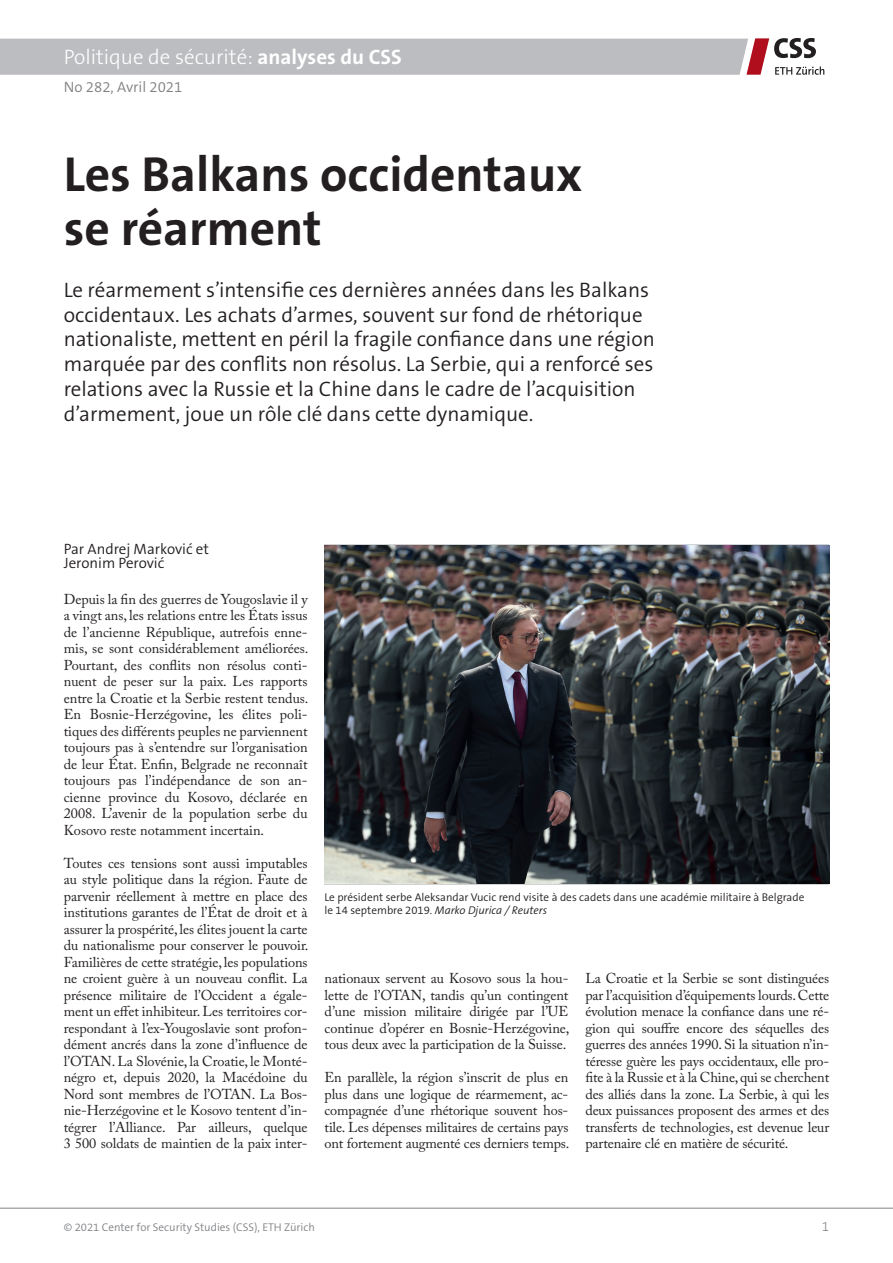
<style>
.page{position:relative;width:893px;height:1263px;background:#fff}
.page>*{position:absolute;margin:0;border:0;box-sizing:border-box;transform-origin:0 0}
.t1{font:700 49.5px/54px "The Sans B W7";color:#231f20}
.t2{font:300 21px/24.8px "The Sans B W4";color:#231f20}
.t3{font:300 21px "The Sans B W3";color:#fff}
.t4{font:300 15px/13.8px "The Sans B W4";color:#231f20}
.t5{font:300 15px "The Sans B W4";color:#808285}
.t6{font:14.25px/16.5px "Adobe Caslon Pro";letter-spacing:-.005em;color:#231f20;text-align:justify}
.t7{font:300 13.5px "The Sans B W3";color:#808285}
.t8{font:300 11.25px/13.2px "The Sans B W4";color:#231f20}
.t9{font:300 11.25px "The Sans B W4";color:#808285}
.s1{font-family:"The Sans B W7";font-weight:700}
.s2{font-style:italic}
</style>
<div class="page">
<hr style="left:0;top:1208px;width:893px;height:1px;background:#808285">
<svg style="left:0;top:38px;width:824px;height:37px;background:#bebcbf"></svg>
<img style="left:325px;top:545px;width:504px;height:338px">
<h2 class="t3" style="left:64px;top:44px;width:339px">Politique de sécurité: <span class="s1">analyses du CSS</span></h2>
<p class="t5" style="left:64px;top:77px;width:120px">No 282, Avril 2021</p>
<h1 class="t1" style="left:64px;top:148px;width:520px">Les Balkans occidentaux se réarment</h1>
<p class="t2" style="left:64px;top:277px;width:593px">Le réarmement s’intensifie ces dernières années dans les Balkans occidentaux. Les achats d’armes, souvent sur fond de rhétorique nationaliste, mettent en péril la fragile confiance dans une région marquée par des conflits non résolus. La Serbie, qui a renforcé ses relations avec la Russie et la Chine dans le cadre de l’acquisition d’armement, joue un rôle clé dans cette dynamique.</p>
<p class="t4" style="left:64px;top:542px;width:147px">Par Andrej Marković et<br>Jeronim Perović</p>
<p class="t6" style="left:64px;top:590px;width:246px">Depuis la fin des guerres de Yougoslavie il y a vingt ans, les relations entre les États issus de l’ancienne République, autrefois enne&shy;mis, se sont considérablement améliorées.<br>Pourtant, des conflits non résolus conti&shy;nuent de peser sur la paix. Les rapports entre la Croatie et la Serbie restent tendus.<br>En Bosnie-Herzégovine, les élites poli&shy;tiques des différents peuples ne parviennent toujours pas à s’entendre sur l’organisation de leur État. Enfin, Belgrade ne reconnaît toujours pas l’indépendance de son an&shy;cienne province du Kosovo, déclarée en 2008. L’avenir de la population serbe du Kosovo reste notamment incertain.</p>
<p class="t6" style="left:64px;top:854px;width:246px">Toutes ces tensions sont aussi imputables au style politique dans la région. Faute de parvenir réellement à mettre en place des institutions garantes de l’État de droit et à assurer la prospérité, les élites jouent la carte du nationalisme pour conserver le pouvoir.<br>Familières de cette stratégie, les populations ne croient guère à un nouveau conflit. La présence militaire de l’Occident a égale&shy;ment un effet inhibiteur. Les territoires cor&shy;respondant à l’ex-Yougoslavie sont profon&shy;dément ancrés dans la zone d’influence de l’OTAN. La Slovénie, la Croatie, le Monté&shy;négro et, depuis 2020, la Macédoine du Nord sont membres de l’OTAN. La Bos&shy;nie-Herzégovine et le Kosovo tentent d’in&shy;tégrer l’Alliance. Par ailleurs, quelque 3 500 soldats de maintien de la paix inter-</p>
<p class="t8" style="left:325px;top:890px;width:481px">Le président serbe Aleksandar Vucic rend visite à des cadets dans une académie militaire à Belgrade le 14 septembre 2019. <span class="s2">Marko Djurica / Reuters</span></p>
<p class="t6" style="left:325px;top:970px;width:246px">nationaux servent au Kosovo sous la hou&shy;lette de l’OTAN, tandis qu’un contingent d’une mission militaire dirigée par l’UE continue d’opérer en Bosnie-Herzégovine, tous deux avec la participation de la Suisse.</p>
<p class="t6" style="left:325px;top:1069px;width:246px">En parallèle, la région s’inscrit de plus en plus dans une logique de réarmement, ac&shy;compagnée d’une rhétorique souvent hos&shy;tile. Les dépenses militaires de certains pays ont fortement augmenté ces derniers temps.</p>
<p class="t6" style="left:585px;top:970px;width:245px">La Croatie et la Serbie se sont distinguées par l’acquisition d’équipements lourds. Cette évolution menace la confiance dans une ré&shy;gion qui souffre encore des séquelles des guerres des années 1990. Si la situation n’in&shy;téresse guère les pays occidentaux, elle pro&shy;fite à la Russie et à la Chine, qui se cherchent des alliés dans la zone. La Serbie, à qui les deux puissances proposent des armes et des transferts de technologies, est devenue leur partenaire clé en matière de sécurité.</p>
<p class="t9" style="left:64px;top:1220px;width:253px">© 2021 Center for Security Studies (CSS), ETH Zürich</p>
<p class="t7" style="left:822px;top:1217px;width:9px">1</p>
</div>
